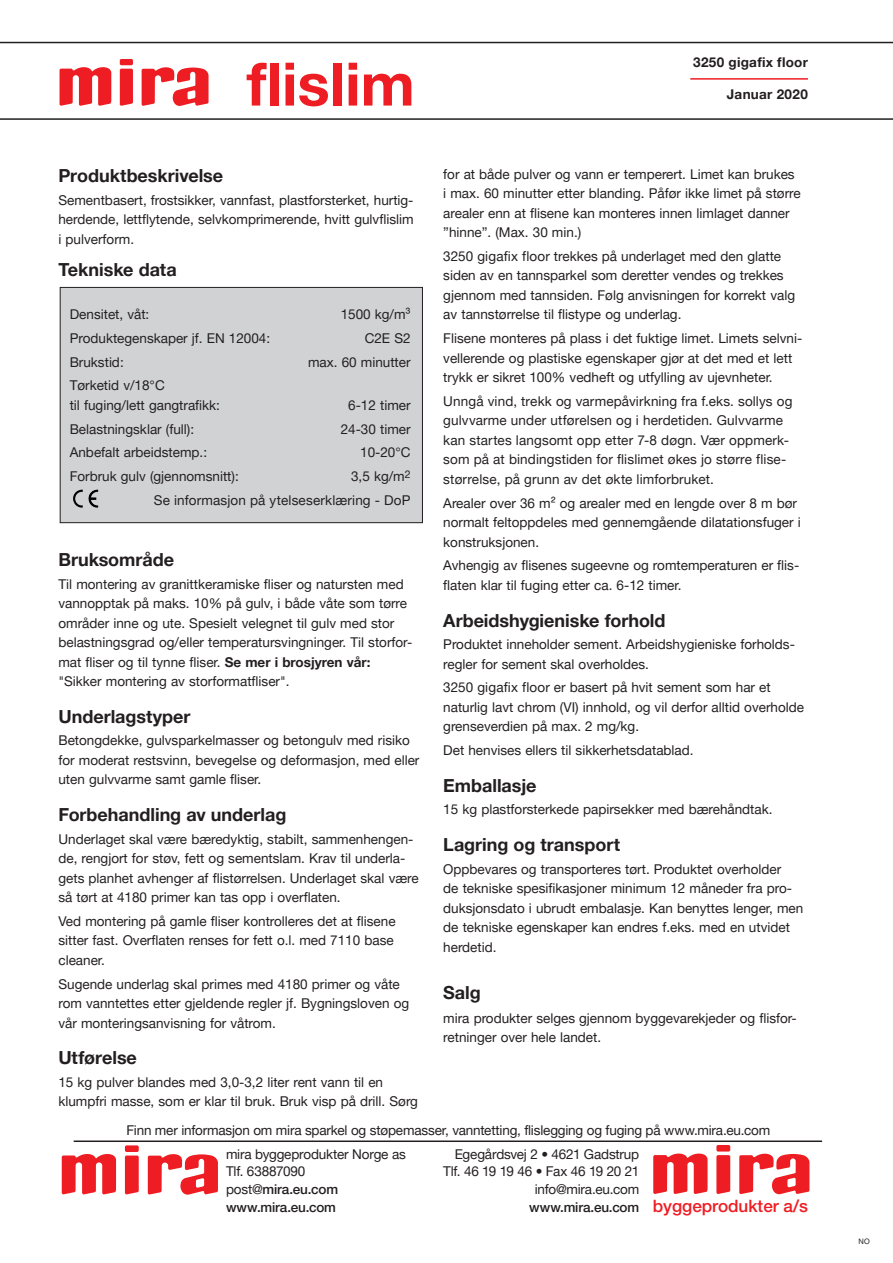
<style>
.page{position:relative;width:893px;height:1263px;background:#fff}
.page>*{position:absolute;margin:0;border:0;box-sizing:border-box;transform-origin:0 0}
.TYPE_OVERSKRIFT{font:700 60px "Helvetica Neue LT Pro";color:#ee1d23}
.BRØD_OVERSKRIFT{font:700 18px "Helvetica Neue LT Pro";color:#231f20}
.brød_bs{font:700 18px "Helvetica Neue LT Pro";color:#231f20}
.t1{font:500 17.1px "Helvetica Neue LT Pro";color:#ee1d23}
.brød_bs-2{font:13.5px/19.5px "Helvetica Neue LT Pro";color:#231f20}
.BRØD_side_1{font:13.5px "Helvetica Neue LT Pro";letter-spacing:-.015em;color:#231f20}
.t2{font:500 13.5px "Helvetica Neue LT Pro";letter-spacing:-.01em;color:#231f20}
.BRØD{font:700 13.5px "Helvetica Neue LT Pro";letter-spacing:.02em;color:#231f20}
.brød_bs-3{font:13.5px "Helvetica Neue LT Pro";letter-spacing:-.025em;color:#231f20}
.BRØD_side_1-2{font:7.5px "Helvetica Neue LT Pro";color:#231f20}
.s1{font-weight:700}
.s2{font-weight:400}
</style>
<div class="page">
<div style="left:60px;top:287px;width:362px;height:236px;background:#d1d2d4"></div>
<div style="left:60px;top:287px;width:363px;height:236px;border:1px solid #231f20"></div>
<hr style="left:0;top:118px;width:893px;height:2px;background:#231f20">
<hr style="left:0;top:42px;width:893px;height:1px;background:#231f20">
<svg style="left:120px;top:69px;width:13px;height:37px"></svg>
<div style="left:120px;top:59px;width:13px;height:6px;background:#ee1d23;border-radius:2px"></div>
<svg style="left:60px;top:67px;width:52px;height:39px"></svg>
<svg style="left:142px;top:67px;width:67px;height:39px"></svg>
<img style="left:73px;top:490px;width:25px;height:18px">
<hr style="left:690px;top:78px;width:118px;height:2px;background:#ee1d23">
<hr style="left:74px;top:1140px;width:748px;height:2px;background:#231f20">
<svg style="left:125px;top:1155px;width:14px;height:39px"></svg>
<div style="left:125px;top:1145px;width:14px;height:7px;background:#ee1d23;border-radius:2px"></div>
<svg style="left:62px;top:1154px;width:55px;height:40px"></svg>
<svg style="left:148px;top:1154px;width:70px;height:41px"></svg>
<svg style="left:716px;top:1155px;width:14px;height:39px"></svg>
<div style="left:716px;top:1145px;width:14px;height:6px;background:#ee1d23;border-radius:2px"></div>
<svg style="left:653px;top:1153px;width:55px;height:41px"></svg>
<svg style="left:739px;top:1153px;width:70px;height:41px"></svg>
<p class="TYPE_OVERSKRIFT" style="left:247px;top:47px;width:170px">flislim</p>
<p class="BRØD" style="left:693px;top:53px;width:116px">3250 gigafix floor</p>
<p class="BRØD" style="left:727px;top:86px;width:82px">Januar 2020</p>
<p class="BRØD_OVERSKRIFT" style="left:58px;top:164px;width:166px">Produktbeskrivelse</p>
<p class="brød_bs-2" style="left:58px;top:190px;width:357px;text-align:justify">Sementbasert, frostsikker, vannfast, plastforsterket, hurtig&shy;herdende, lettflytende, selvkomprimerende, hvitt gulvflislim i pulverform.</p>
<p class="brød_bs" style="left:58px;top:258px;width:120px">Tekniske data</p>
<p class="brød_bs-2" style="left:70px;top:304px;width:81px">Densitet, våt:</p>
<p class="brød_bs-2" style="left:341px;top:304px;width:71px">1500 kg/m³</p>
<p class="brød_bs-2" style="left:70px;top:328px;width:202px">Produktegenskaper jf. EN 12004:</p>
<p class="brød_bs-2" style="left:365px;top:328px;width:47px">C2E S2</p>
<p class="brød_bs-2" style="left:70px;top:352px;width:56px">Brukstid:</p>
<p class="brød_bs-2" style="left:308px;top:352px;width:104px">max. 60 minutter</p>
<p class="brød_bs-2" style="left:70px;top:375px;width:152px">Tørketid v/18°C<br>til fuging/lett gangtrafikk:</p>
<p class="brød_bs-2" style="left:348px;top:395px;width:64px">6-12 timer</p>
<p class="brød_bs-2" style="left:70px;top:419px;width:126px">Belastningsklar (full):</p>
<p class="brød_bs-2" style="left:341px;top:419px;width:71px">24-30 timer</p>
<p class="brød_bs-2" style="left:70px;top:442px;width:139px">Anbefalt arbeidstemp.:</p>
<p class="brød_bs-2" style="left:360px;top:442px;width:52px">10-20°C</p>
<p class="brød_bs-2" style="left:70px;top:466px;width:171px">Forbruk gulv (gjennomsnitt):</p>
<p class="brød_bs-2" style="left:351px;top:466px;width:61px">3,5 kg/m<sup>2</sup></p>
<p class="brød_bs-2" style="left:154px;top:490px;width:258px">Se informasjon på ytelseserklæring - DoP</p>
<p class="BRØD_OVERSKRIFT" style="left:58px;top:548px;width:117px">Bruksområde</p>
<p class="brød_bs-2" style="left:58px;top:574px;width:355px">Til montering av granittkeramiske fliser og natursten med vannopptak på maks. 10% på gulv, i både våte som tørre områder inne og ute. Spesielt velegnet til gulv med stor belastningsgrad og/eller temperatursvingninger. Til storfor&shy;mat fliser og til tynne fliser. <span class="s1">Se mer i brosjyren vår: </span>"Sikker montering av storformatfliser".</p>
<p class="BRØD_OVERSKRIFT" style="left:58px;top:705px;width:134px">Underlagstyper</p>
<p class="brød_bs-2" style="left:58px;top:730px;width:362px">Betongdekke, gulvsparkelmasser og betongulv med risiko for moderat restsvinn, bevegelse og deformasjon, med eller uten gulvvarme samt gamle fliser.</p>
<p class="BRØD_OVERSKRIFT" style="left:58px;top:803px;width:229px">Forbehandling av underlag</p>
<p class="brød_bs-2" style="left:58px;top:829px;width:362px">Underlaget skal være bæredyktig, stabilt, sammenhengen&shy;de, rengjort for støv, fett og sementslam. Krav til underla&shy;gets planhet avhenger af flistørrelsen. Underlaget skal være så tørt at 4180 primer kan tas opp i overflaten.</p>
<p class="brød_bs-2" style="left:58px;top:911px;width:339px">Ved montering på gamle fliser kontrolleres det at flisene sitter fast. Overflaten renses for fett o.l. med 7110 base cleaner.</p>
<p class="brød_bs-2" style="left:58px;top:974px;width:352px">Sugende underlag skal primes med 4180 primer og våte rom vanntettes etter gjeldende regler jf. Bygningsloven og vår monteringsanvisning for våtrom.</p>
<p class="BRØD_OVERSKRIFT" style="left:58px;top:1046px;width:80px">Utførelse</p>
<p class="brød_bs-2" style="left:58px;top:1072px;width:361px">15 kg pulver blandes med 3,0-3,2 liter rent vann til en klumpfri masse, som er klar til bruk. Bruk visp på drill. Sørg</p>
<p class="brød_bs-2" style="left:443px;top:164px;width:359px">for at både pulver og vann er temperert. Limet kan brukes i max. 60 minutter etter blanding. Påfør ikke limet på større arealer enn at flisene kan monteres innen limlaget danner ”hinne”. (Max. 30 min.)</p>
<p class="brød_bs-2" style="left:443px;top:246px;width:353px">3250 gigafix floor trekkes på underlaget med den glatte siden av en tannsparkel som deretter vendes og trekkes gjennom med tannsiden. Følg anvisningen for korrekt valg av tannstørrelse til flistype og underlag.</p>
<p class="brød_bs-2" style="left:443px;top:328px;width:360px">Flisene monteres på plass i det fuktige limet. Limets selvni&shy;vellerende og plastiske egenskaper gjør at det med et lett trykk er sikret 100% vedheft og utfylling av ujevnheter.</p>
<p class="brød_bs-2" style="left:443px;top:391px;width:351px">Unngå vind, trekk og varmepåvirkning fra f.eks. sollys og gulvvarme under utførelsen og i herdetiden. Gulvvarme kan startes langsomt opp etter 7-8 døgn. Vær oppmerk&shy;som på at bindingstiden for flislimet økes jo større flise&shy;størrelse, på grunn av det økte limforbruket.</p>
<p class="brød_bs-2" style="left:443px;top:493px;width:359px">Arealer over 36 m² og arealer med en lengde over 8 m bør normalt feltoppdeles med gennemgående dilatationsfuger i konstruksjonen.</p>
<p class="brød_bs-2" style="left:443px;top:556px;width:357px">Avhengig av flisenes sugeevne og romtemperaturen er flis&shy;flaten klar til fuging etter ca. 6-12 timer.</p>
<p class="BRØD_OVERSKRIFT" style="left:443px;top:609px;width:224px">Arbeidshygieniske forhold</p>
<p class="brød_bs-2" style="left:443px;top:634px;width:353px">Produktet inneholder sement. Arbeidshygieniske forholds&shy;regler for sement skal overholdes.</p>
<p class="brød_bs-2" style="left:443px;top:677px;width:362px">3250 gigafix floor er basert på hvit sement som har et naturlig lavt chrom (VI) innhold, og vil derfor alltid overholde grenseverdien på max. 2 mg/kg.</p>
<p class="brød_bs-2" style="left:443px;top:740px;width:252px">Det henvises ellers til sikkerhetsdatablad.</p>
<p class="BRØD_OVERSKRIFT" style="left:443px;top:774px;width:95px">Emballasje</p>
<p class="brød_bs-2" style="left:443px;top:799px;width:331px">15 kg plastforsterkede papirsekker med bærehåndtak.</p>
<p class="BRØD_OVERSKRIFT" style="left:443px;top:833px;width:178px">Lagring og transport</p>
<p class="brød_bs-2" style="left:443px;top:859px;width:362px">Oppbevares og transporteres tørt. Produktet overholder<br>de tekniske spesifikasjoner minimum 12 måneder fra pro&shy;duksjonsdato i ubrudt embalasje. Kan benyttes lenger, men de tekniske egenskaper kan endres f.eks. med en utvidet herdetid.</p>
<p class="brød_bs" style="left:443px;top:981px;width:39px">Salg</p>
<p class="brød_bs-2" style="left:443px;top:1008px;width:355px">mira produkter selges gjennom byggevarekjeder og flisfor&shy;retninger over hele landet.</p>
<p class="BRØD_side_1" style="left:126px;top:1121px;width:645px">Finn mer informasjon om mira sparkel og støpemasser, vanntetting, flislegging og fuging på www.mira.eu.com</p>
<p class="brød_bs-2" style="left:455px;top:1143px;width:186px">Egegårdsvej 2 • 4621 Gadstrup</p>
<p class="brød_bs-3" style="left:443px;top:1163px;width:198px">Tlf. 46 19 19 46 • Fax 46 19 20 21</p>
<p class="brød_bs-2" style="left:535px;top:1179px;width:106px">info@mira.eu.com</p>
<p class="t2" style="left:529px;top:1199px;width:112px">www.mira.eu.com</p>
<p class="brød_bs-2" style="left:226px;top:1143px;width:181px">mira byggeprodukter Norge as</p>
<p class="brød_bs-2" style="left:226px;top:1161px;width:81px">Tlf. 63887090</p>
<p class="t2" style="left:226px;top:1181px;width:114px"><span class="s2">post@</span>mira.eu.com</p>
<p class="t2" style="left:226px;top:1199px;width:112px">www.mira.eu.com</p>
<p class="t1" style="left:653px;top:1195px;width:157px">byggeprodukter a/s</p>
<p class="BRØD_side_1-2" style="left:859px;top:1236px;width:13px">NO</p>
</div>
